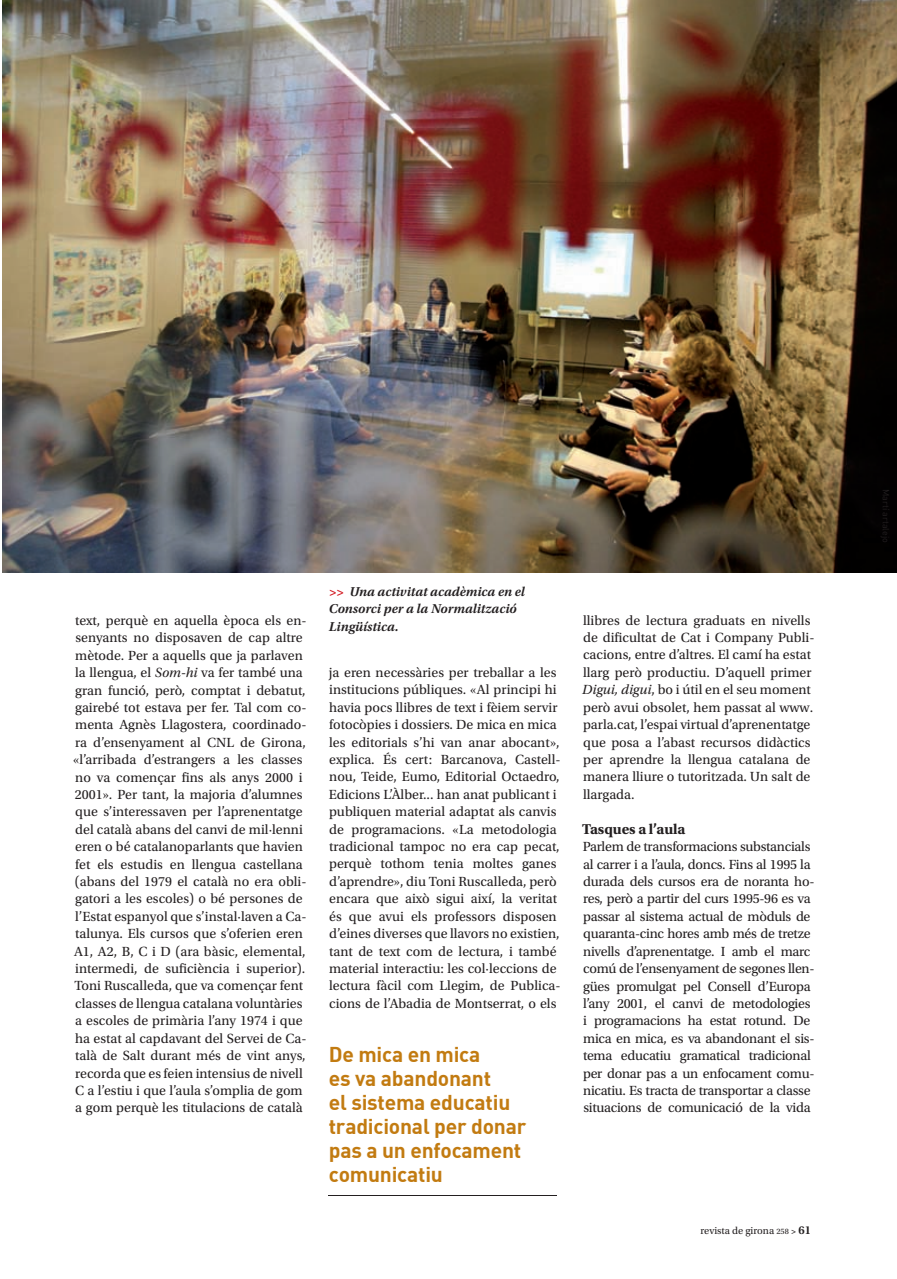
<style>
.page{position:relative;width:897px;height:1279px;background:#fff}
.page>*{position:absolute;margin:0;border:0;box-sizing:border-box;transform-origin:0 0}
.t1{font:21px/24px "DIN Bold";letter-spacing:-.01em;color:#c27b11}
.t2{font:700 15px "Utopia Std";letter-spacing:-.01em;color:#231f20}
.t3{font:13.95px/17.4px "Utopia Std";color:#231f20}
.t4{font:13.95px/17.4px "Utopia Std";letter-spacing:-.02em;color:#231f20}
.t5{font:italic 600 13.5px/17.4px "Utopia Std";color:#231f20}
.t6{font:10.5px "Utopia Std";color:#231f20}
.t7{font:9px "DIN";color:#231f20}
.s1{font-style:italic}
.s2{color:#d2161e}
.s3{font-size:8.25px}
.s4{font-weight:600;font-size:9px}
.s5{font-weight:600;font-size:12px}
</style>
<div class="page">
<hr style="left:328px;top:1194px;width:228px;height:1px;background:#231f20">
<img style="left:2px;top:0;width:894px;height:572px">
<p class="t3" style="left:73px;top:611px;width:235px">text, perquè en aquella època els en&shy;senyants no disposaven de cap altre mètode. Per a aquells que ja parlaven la llengua, el <span class="s1">Som-hi</span> va fer també una gran funció, però, comptat i debatut, gairebé tot estava per fer. Tal com co&shy;menta Agnès Llagostera, coordinado&shy;ra d’ensenyament al CNL de Girona, «l’arribada d’estrangers a les classes no va començar fins als anys 2000 i 2001». Per tant, la majoria d’alumnes que s’interessaven per l’aprenentatge del català abans del canvi de mil·lenni eren o bé catalanoparlants que havien fet els estudis en llengua castellana (abans del 1979 el català no era obli&shy;gatori a les escoles) o bé persones de l’Estat espanyol que s’instal·laven a Ca&shy;talunya. Els cursos que s’oferien eren A1, A2, B, C i D (ara bàsic, elemental, intermedi, de suficiència i superior).<br>Toni Ruscalleda, que va començar fent classes de llengua catalana voluntàries a escoles de primària l’any 1974 i que ha estat al capdavant del Servei de Ca&shy;talà de Salt durant més de vint anys, recorda que es feien intensius de nivell C a l’estiu i que l’aula s’omplia de gom a gom perquè les titulacions de català</p>
<p class="t5" style="left:328px;top:583px;width:197px"><span class="s2">&gt;&gt;</span> Una activitat acadèmica en el<br>Consorci per a la Normalització<br>Lingüística.</p>
<p class="t3" style="left:328px;top:664px;width:233px">ja eren necessàries per treballar a les institucions públiques. «Al principi hi havia pocs llibres de text i fèiem servir fotocòpies i dossiers. De mica en mica les editorials s’hi van anar abocant», explica. És cert: Barcanova, Castell&shy;nou, Teide, Eumo, Editorial Octaedro, Edicions L’Àlber... han anat publicant i publiquen material adaptat als canvis de programacions. «La metodologia tradicional tampoc no era cap pecat, perquè tothom tenia moltes ganes d’aprendre», diu Toni Ruscalleda, però encara que això sigui així, la veritat és que avui els professors disposen d’eines diverses que llavors no existien, tant de text com de lectura, i també material interactiu: les col·leccions de lectura fàcil com Llegim, de Publica&shy;cions de l’Abadia de Montserrat, o els</p>
<h1 class="t1" style="left:328px;top:1041px;width:199px">De mica en mica<br>es va abandonant<br>el sistema educatiu tradicional per donar pas a un enfocament comunicatiu</h1>
<p class="t3" style="left:582px;top:611px;width:234px">llibres de lectura graduats en nivells de dificultat de Cat i Company Publi&shy;cacions, entre d’altres. El camí ha estat llarg però productiu. D’aquell primer <span class="s1">Digui, digui</span>, bo i útil en el seu moment però avui obsolet, hem passat al www. parla.cat, l’espai virtual d’aprenentatge que posa a l’abast recursos didàctics per aprendre la llengua catalana de manera lliure o tutoritzada. Un salt de llargada.</p>
<p class="t2" style="left:582px;top:820px;width:105px">Tasques a l’aula</p>
<p class="t4" style="left:582px;top:838px;width:233px">Parlem de transformacions substancials al carrer i a l’aula, doncs. Fins al 1995 la durada dels cursos era de noranta ho&shy;res, però a partir del curs 1995-96 es va passar al sistema actual de mòduls de quaranta-cinc hores amb més de tretze nivells d’aprenentatge. I amb el marc comú de l’ensenyament de segones llen&shy;gües promulgat pel Consell d’Europa l’any 2001, el canvi de metodologies i programacions ha estat rotund. De mica en mica, es va abandonant el sis&shy;tema educatiu gramatical tradicional per donar pas a un enfocament comu&shy;nicatiu. Es tracta de transportar a classe situacions de comunicació de la vida</p>
<p class="t6" style="left:700px;top:1224px;width:112px">revista de girona <span class="s3">258</span> <span class="s4">&gt;</span> <span class="s5">61</span></p>
<p class="t7" style="left:891px;top:488px;width:55px;rotate:90deg">Martí artalejo</p>
</div>
